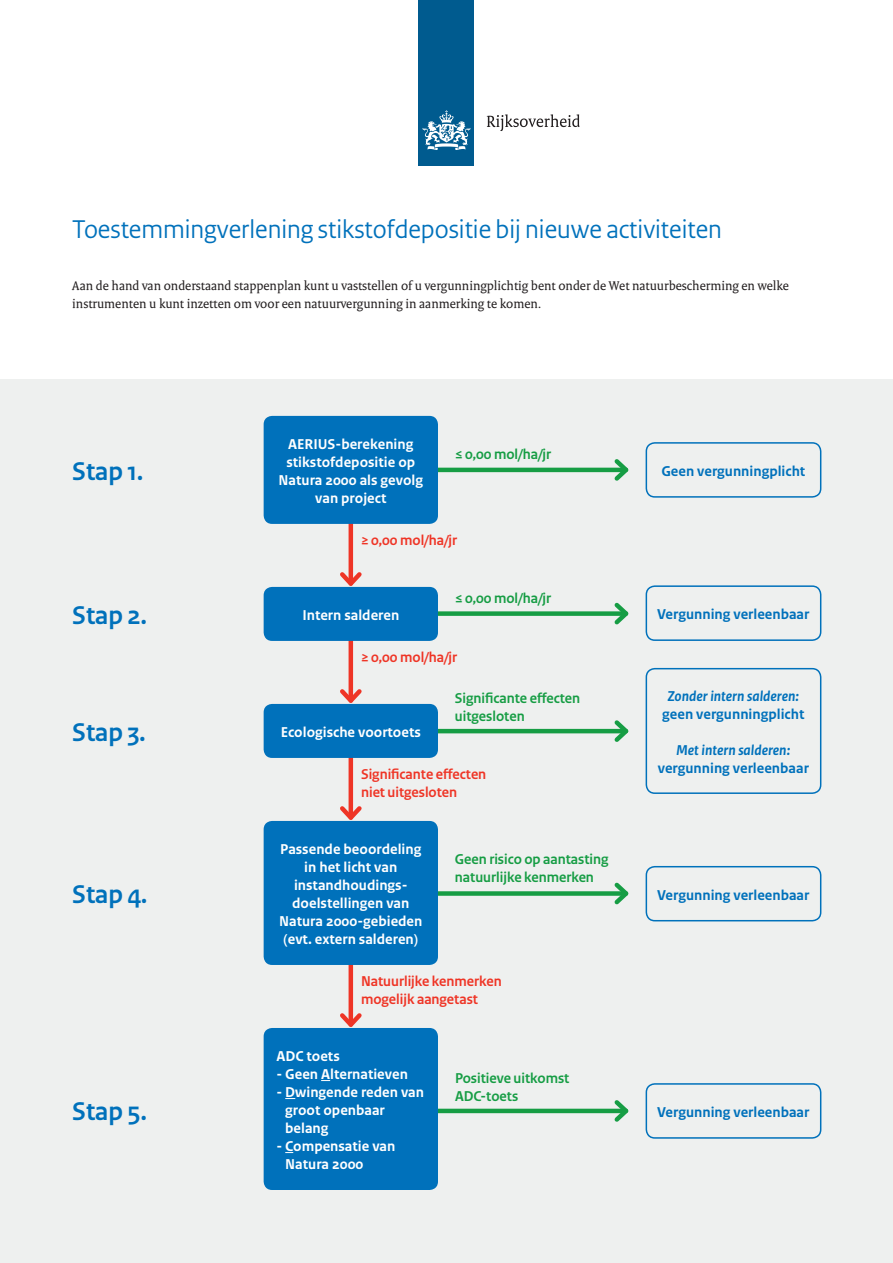
<style>
.page{position:relative;width:893px;height:1263px;background:#fff}
.page>*{position:absolute;margin:0;border:0;box-sizing:border-box;transform-origin:0 0}
.t1{font:27px "Rijksoverheid Sans Heading";color:#0071bb}
.t2{font:700 27px "Rijksoverheid Sans Heading";color:#0071bb}
.t3{font:700 15px/18px "Rijksoverheid Sans Text";color:#fff;text-align:center}
.t4{font:700 15px/18px "Rijksoverheid Sans Heading";color:#169d44}
.t5{font:700 15px "Rijksoverheid Sans Text";color:#0071bb}
.t6{font:700 15px/18px "Rijksoverheid Sans Heading";color:#ee3526}
.t7{font:italic 700 15px "Rijksoverheid Sans Text";color:#0071bb}
.t8{font:13.5px/18px "Rijksoverheid Serif";color:#231f20}
</style>
<div class="page">
<div style="left:419px;top:0;width:55px;height:166px;background:#005b8f"></div>
<svg style="left:423px;top:110px;width:47px;height:40px"></svg>
<svg style="left:487px;top:114px;width:93px;height:17px"></svg>
<div style="left:0;top:380px;width:893px;height:883px;background:#eef0ef"></div>
<hr style="left:349px;top:505px;width:4px;height:79px;background:#ee3526">
<svg style="left:336px;top:568px;width:30px;height:19px"></svg>
<hr style="left:349px;top:622px;width:4px;height:79px;background:#ee3526">
<svg style="left:336px;top:685px;width:30px;height:19px"></svg>
<hr style="left:349px;top:739px;width:4px;height:79px;background:#ee3526">
<svg style="left:336px;top:802px;width:30px;height:19px"></svg>
<hr style="left:349px;top:946px;width:4px;height:79px;background:#ee3526">
<svg style="left:340px;top:1009px;width:22px;height:18px"></svg>
<div style="left:646px;top:442px;width:175px;height:56px;border:2px solid #0071bb;border-radius:9px"></div>
<hr style="left:368px;top:468px;width:258px;height:4px;background:#169d44">
<svg style="left:610px;top:459px;width:19px;height:22px"></svg>
<div style="left:264px;top:416px;width:174px;height:108px;background:#0071bb;border-radius:9px"></div>
<div style="left:646px;top:585px;width:175px;height:56px;border:2px solid #0071bb;border-radius:9px"></div>
<div style="left:368px;top:611px;width:258px;height:5px;background:#169d44"></div>
<svg style="left:610px;top:602px;width:19px;height:23px"></svg>
<div style="left:264px;top:587px;width:174px;height:54px;background:#0071bb;border-radius:9px"></div>
<div style="left:646px;top:668px;width:175px;height:126px;border:2px solid #0071bb;border-radius:9px"></div>
<hr style="left:368px;top:729px;width:258px;height:4px;background:#169d44">
<svg style="left:610px;top:720px;width:19px;height:22px"></svg>
<div style="left:264px;top:704px;width:174px;height:54px;background:#0071bb;border-radius:9px"></div>
<div style="left:646px;top:866px;width:175px;height:55px;border:2px solid #0071bb;border-radius:9px"></div>
<div style="left:368px;top:891px;width:258px;height:5px;background:#169d44"></div>
<svg style="left:610px;top:882px;width:19px;height:23px"></svg>
<div style="left:264px;top:821px;width:174px;height:144px;background:#0071bb;border-radius:9px"></div>
<div style="left:646px;top:1083px;width:175px;height:56px;border:2px solid #0071bb;border-radius:9px"></div>
<hr style="left:368px;top:1109px;width:258px;height:4px;background:#169d44">
<svg style="left:610px;top:1100px;width:19px;height:22px"></svg>
<div style="left:264px;top:1028px;width:174px;height:162px;background:#0071bb;border-radius:9px"></div>
<h1 class="t1" style="left:72px;top:214px;width:651px">Toestemmingverlening stikstofdepositie bij nieuwe activiteiten</h1>
<p class="t8" style="left:72px;top:276px;width:718px">Aan de hand van onderstaand stappenplan kunt u vaststellen of u vergunningplichtig bent onder de Wet natuurbescherming en welke instrumenten u kunt inzetten om voor een natuurvergunning in aanmerking te komen.</p>
<p class="t3" style="left:279px;top:435px;width:146px">AERIUS-berekening stikstofdepositie op<br>Natura 2000 als gevolg van project</p>
<p class="t4" style="left:455px;top:446px;width:98px">≤ 0,00 mol/ha/jr</p>
<h1 class="t2" style="left:72px;top:456px;width:72px">Stap 1.</h1>
<p class="t5" style="left:661px;top:463px;width:145px">Geen vergunningplicht</p>
<p class="t6" style="left:361px;top:531px;width:98px">≥ 0,00 mol/ha/jr</p>
<p class="t4" style="left:455px;top:589px;width:98px">≤ 0,00 mol/ha/jr</p>
<h1 class="t2" style="left:72px;top:600px;width:76px">Stap 2.</h1>
<p class="t3" style="left:302px;top:606px;width:98px">Intern salderen</p>
<p class="t5" style="left:657px;top:606px;width:154px">Vergunning verleenbaar</p>
<h1 class="t2" style="left:72px;top:717px;width:75px">Stap 3.</h1>
<p class="t6" style="left:361px;top:648px;width:98px">≥ 0,00 mol/ha/jr</p>
<p class="t3" style="left:281px;top:723px;width:142px">Ecologische voortoets</p>
<p class="t4" style="left:455px;top:689px;width:127px">Significante effecten uitgesloten</p>
<p class="t6" style="left:361px;top:765px;width:127px">Significante effecten niet uitgesloten</p>
<p class="t7" style="left:668px;top:688px;width:133px">Zonder intern salderen:</p>
<p class="t5" style="left:662px;top:706px;width:144px">geen vergunningplicht</p>
<p class="t7" style="left:676px;top:742px;width:115px">Met intern salderen:</p>
<p class="t5" style="left:658px;top:760px;width:153px">vergunning verleenbaar</p>
<p class="t3" style="left:279px;top:840px;width:145px">Passende beoordeling in het licht van instandhoudings&shy;doelstellingen van<br>Natura 2000-gebieden (evt. extern salderen)</p>
<p class="t4" style="left:455px;top:850px;width:155px">Geen risico op aantasting natuurlijke kenmerken</p>
<h1 class="t2" style="left:72px;top:879px;width:77px">Stap 4.</h1>
<p class="t5" style="left:657px;top:886px;width:154px">Vergunning verleenbaar</p>
<p class="t6" style="left:361px;top:972px;width:142px">Natuurlijke kenmerken mogelijk aangetast</p>
<p class="t3" style="left:276px;top:1047px;width:65px">ADC toets</p>
<p class="t3" style="left:276px;top:1065px;width:133px">- Geen Alternatieven</p>
<p class="t3" style="left:285px;top:1083px;width:140px;text-align:left;text-indent:-9px">- Dwingende reden van groot openbaar belang</p>
<p class="t3" style="left:285px;top:1137px;width:112px;text-align:left;text-indent:-9px">- Compensatie van<br>Natura 2000</p>
<p class="t4" style="left:455px;top:1069px;width:116px">Positieve uitkomst<br>ADC-toets</p>
<h1 class="t2" style="left:72px;top:1096px;width:76px">Stap 5.</h1>
<p class="t5" style="left:657px;top:1104px;width:154px">Vergunning verleenbaar</p>
</div>
